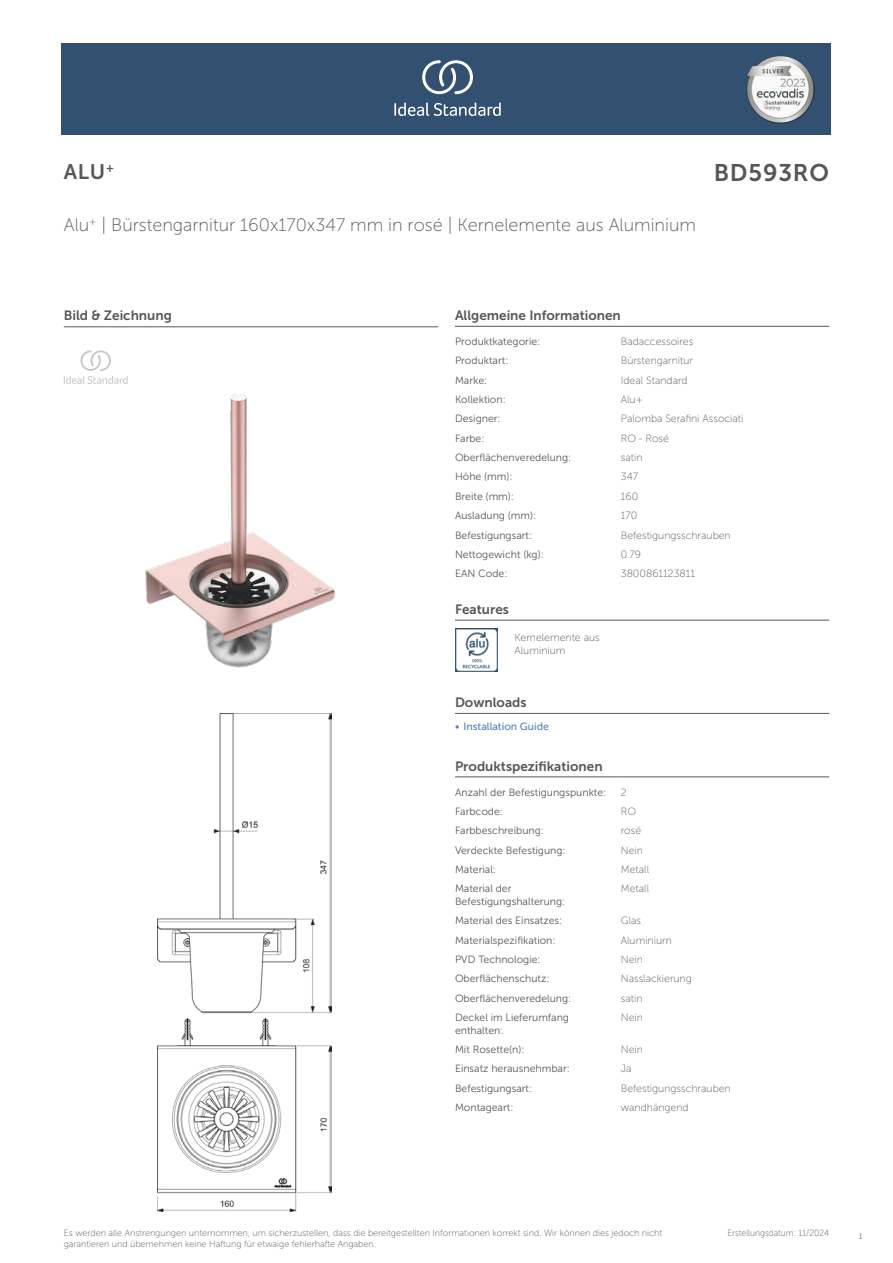
<style>
.page{position:relative;width:893px;height:1263px;background:#fff}
.page>*{position:absolute;margin:0;border:0;box-sizing:border-box;transform-origin:0 0}
.t1{font:24px "Museo Sans 700";letter-spacing:.035em;color:#575756}
.t2{font:21px "Museo Sans 700";color:#575756}
.t3{font:18px "Museo Sans 100";color:#575756}
.t4{font:13.5px "Museo Sans 700";color:#575756}
.t5{font:10.5px/12.6px "Museo Sans 300";color:#575756}
.t6{font:10.5px/12.6px "Museo Sans 100";color:#575756}
.t7{font:10.5px "Museo Sans 500";color:#5b7ebf}
.t8{font:9px/10.8px "Museo Sans 100";color:#575756}
.t9{font:9px "Museo Sans 100";color:#575756;scale:.95 1}
.t10{font:300 9px "Calibri";color:#575756;scale:.95 1}
</style>
<div class="page">
<div style="left:62px;top:43px;width:769px;height:91px;background:#325070"></div>
<hr style="left:455px;top:326px;width:166px;height:1px;background:#575756">
<hr style="left:621px;top:326px;width:208px;height:1px;background:#575756">
<hr style="left:455px;top:620px;width:59px;height:1px;background:#575756">
<hr style="left:514px;top:620px;width:128px;height:1px;background:#575756">
<hr style="left:642px;top:620px;width:60px;height:1px;background:#575756">
<hr style="left:702px;top:620px;width:127px;height:1px;background:#575756">
<img style="left:455px;top:629px;width:42px;height:42px">
<hr style="left:455px;top:713px;width:187px;height:1px;background:#575756">
<hr style="left:642px;top:713px;width:187px;height:1px;background:#575756">
<hr style="left:455px;top:777px;width:166px;height:1px;background:#575756">
<hr style="left:621px;top:777px;width:208px;height:1px;background:#575756">
<img style="left:158px;top:714px;width:173px;height:497px">
<hr style="left:64px;top:327px;width:374px;height:1px;background:#575756">
<svg style="left:64px;top:350px;width:64px;height:34px"></svg>
<img style="left:145px;top:395px;width:190px;height:273px">
<svg style="left:394px;top:102px;width:107px;height:14px"></svg>
<svg style="left:422px;top:60px;width:51px;height:34px"></svg>
<img style="left:746px;top:56px;width:68px;height:67px">
<h2 class="t2" style="left:64px;top:160px;width:52px">ALU<sup>+</sup></h2>
<h1 class="t1" style="left:714px;top:160px;width:117px">BD593RO</h1>
<h3 class="t3" style="left:64px;top:215px;width:634px">Alu<sup>+</sup> | Bürstengarnitur 160x170x347 mm in rosé | Kernelemente aus Aluminium</h3>
<p class="t4" style="left:64px;top:308px;width:110px">Bild &amp; Zeichnung</p>
<p class="t4" style="left:455px;top:308px;width:167px">Allgemeine Informationen</p>
<p class="t5" style="left:455px;top:335px;width:87px">Produktkategorie:</p>
<p class="t6" style="left:621px;top:335px;width:74px">Badaccessoires</p>
<p class="t5" style="left:455px;top:354px;width:55px">Produktart:</p>
<p class="t6" style="left:621px;top:355px;width:74px">Bürstengarnitur</p>
<p class="t5" style="left:455px;top:374px;width:34px">Marke:</p>
<p class="t6" style="left:621px;top:374px;width:68px">Ideal Standard</p>
<p class="t5" style="left:455px;top:393px;width:52px">Kollektion:</p>
<p class="t6" style="left:621px;top:393px;width:24px">Alu+</p>
<p class="t5" style="left:455px;top:413px;width:47px">Designer:</p>
<p class="t6" style="left:621px;top:413px;width:124px">Palomba Serafini Associati</p>
<p class="t5" style="left:455px;top:432px;width:31px">Farbe:</p>
<p class="t6" style="left:621px;top:432px;width:50px">RO - Rosé</p>
<p class="t5" style="left:455px;top:451px;width:118px">Oberflächenveredelung:</p>
<p class="t6" style="left:621px;top:451px;width:23px">satin</p>
<p class="t5" style="left:455px;top:471px;width:59px">Höhe (mm):</p>
<p class="t6" style="left:621px;top:471px;width:19px">347</p>
<p class="t5" style="left:455px;top:490px;width:61px">Breite (mm):</p>
<p class="t6" style="left:621px;top:490px;width:19px">160</p>
<p class="t5" style="left:455px;top:509px;width:83px">Ausladung (mm):</p>
<p class="t6" style="left:621px;top:509px;width:18px">170</p>
<p class="t5" style="left:455px;top:529px;width:79px">Befestigungsart:</p>
<p class="t6" style="left:621px;top:529px;width:111px">Befestigungsschrauben</p>
<p class="t5" style="left:455px;top:548px;width:90px">Nettogewicht (kg):</p>
<p class="t6" style="left:621px;top:548px;width:22px">0.79</p>
<p class="t5" style="left:455px;top:567px;width:54px">EAN Code:</p>
<p class="t6" style="left:621px;top:567px;width:76px">3800861123811</p>
<p class="t4" style="left:455px;top:602px;width:55px">Features</p>
<p class="t6" style="left:514px;top:631px;width:87px">Kernelemente aus<br>Aluminium</p>
<p class="t4" style="left:455px;top:695px;width:73px">Downloads</p>
<p class="t7" style="left:455px;top:721px;width:95px">• Installation Guide</p>
<p class="t4" style="left:455px;top:758px;width:149px">Produktspezifikationen</p>
<p class="t5" style="left:455px;top:786px;width:153px">Anzahl der Befestigungspunkte:</p>
<p class="t6" style="left:621px;top:786px;width:7px">2</p>
<p class="t5" style="left:455px;top:805px;width:49px">Farbcode:</p>
<p class="t6" style="left:621px;top:805px;width:17px">RO</p>
<p class="t5" style="left:455px;top:824px;width:90px">Farbbeschreibung:</p>
<p class="t6" style="left:621px;top:824px;width:22px">rosé</p>
<p class="t5" style="left:455px;top:844px;width:112px">Verdeckte Befestigung:</p>
<p class="t6" style="left:621px;top:844px;width:24px">Nein</p>
<p class="t5" style="left:455px;top:863px;width:43px">Material:</p>
<p class="t6" style="left:621px;top:863px;width:30px">Metall</p>
<p class="t5" style="left:455px;top:882px;width:112px">Material der<br>Befestigungshalterung:</p>
<p class="t6" style="left:621px;top:882px;width:30px">Metall</p>
<p class="t5" style="left:455px;top:914px;width:109px">Material des Einsatzes:</p>
<p class="t6" style="left:621px;top:914px;width:22px">Glas</p>
<p class="t5" style="left:455px;top:934px;width:102px">Materialspezifikation:</p>
<p class="t6" style="left:621px;top:934px;width:52px">Aluminium</p>
<p class="t5" style="left:455px;top:953px;width:87px">PVD Technologie:</p>
<p class="t6" style="left:621px;top:953px;width:24px">Nein</p>
<p class="t5" style="left:455px;top:972px;width:96px">Oberflächenschutz:</p>
<p class="t6" style="left:621px;top:972px;width:72px">Nasslackierung</p>
<p class="t5" style="left:455px;top:992px;width:118px">Oberflächenveredelung:</p>
<p class="t6" style="left:621px;top:992px;width:23px">satin</p>
<p class="t5" style="left:455px;top:1011px;width:116px">Deckel im Lieferumfang enthalten:</p>
<p class="t6" style="left:621px;top:1011px;width:24px">Nein</p>
<p class="t5" style="left:455px;top:1043px;width:71px">Mit Rosette(n):</p>
<p class="t6" style="left:621px;top:1043px;width:24px">Nein</p>
<p class="t5" style="left:455px;top:1062px;width:116px">Einsatz herausnehmbar:</p>
<p class="t6" style="left:621px;top:1062px;width:12px">Ja</p>
<p class="t5" style="left:455px;top:1082px;width:79px">Befestigungsart:</p>
<p class="t6" style="left:621px;top:1082px;width:111px">Befestigungsschrauben</p>
<p class="t5" style="left:455px;top:1101px;width:60px">Montageart:</p>
<p class="t6" style="left:621px;top:1101px;width:69px">wandhängend</p>
<p class="t8" style="left:64px;top:1227px;width:600px">Es werden alle Anstrengungen unternommen, um sicherzustellen, dass die bereitgestellten Informationen korrekt sind. Wir können dies jedoch nicht garantieren und übernehmen keine Haftung für etwaige fehlerhafte Angaben.</p>
<p class="t9" style="left:727px;top:1228px;width:109px">Erstellungsdatum: 11/2024</p>
<p class="t10" style="left:858px;top:1230px;width:6px">1</p>
</div>
